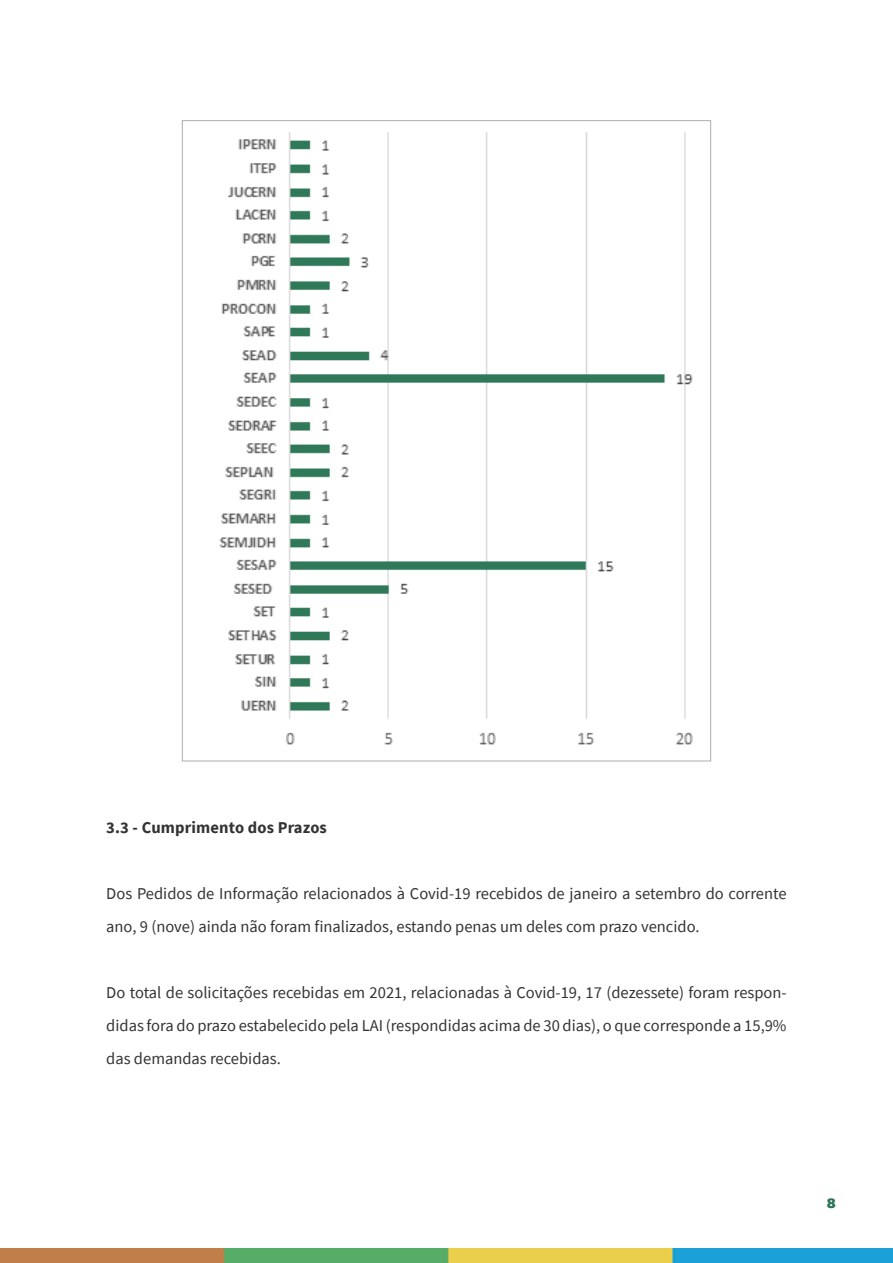
<style>
.page{position:relative;width:893px;height:1263px;background:#fff}
.page>*{position:absolute;margin:0;border:0;box-sizing:border-box;transform-origin:0 0}
.t1{font:16.5px/33px "Source Sans Pro";color:#333}
.t2{font:700 16.5px "Source Sans Pro";letter-spacing:.01em;color:#333}
.t3{font:900 13.5px "Amsi Pro";color:#2d7757}
</style>
<div class="page">
<img style="left:0;top:1248px;width:893px;height:15px">
<img style="left:219px;top:132px;width:474px;height:613px">
<p class="t2" style="left:106px;top:816px;width:222px">3.3 - Cumprimento dos Prazos</p>
<p class="t1" style="left:106px;top:877px;width:682px">Dos Pedidos de Informação relacionados à Covid-19 recebidos de janeiro a setembro do corrente ano, 9 (nove) ainda não foram finalizados, estando penas um deles com prazo vencido.</p>
<p class="t1" style="left:106px;top:976px;width:682px;text-align:justify">Do total de solicitações recebidas em 2021, relacionadas à Covid-19, 17 (dezessete) foram respon&shy;didas fora do prazo estabelecido pela LAI (respondidas acima de 30 dias), o que corresponde a 15,9% das demandas recebidas.</p>
<p class="t3" style="left:827px;top:1193px;width:11px">8</p>
</div>
